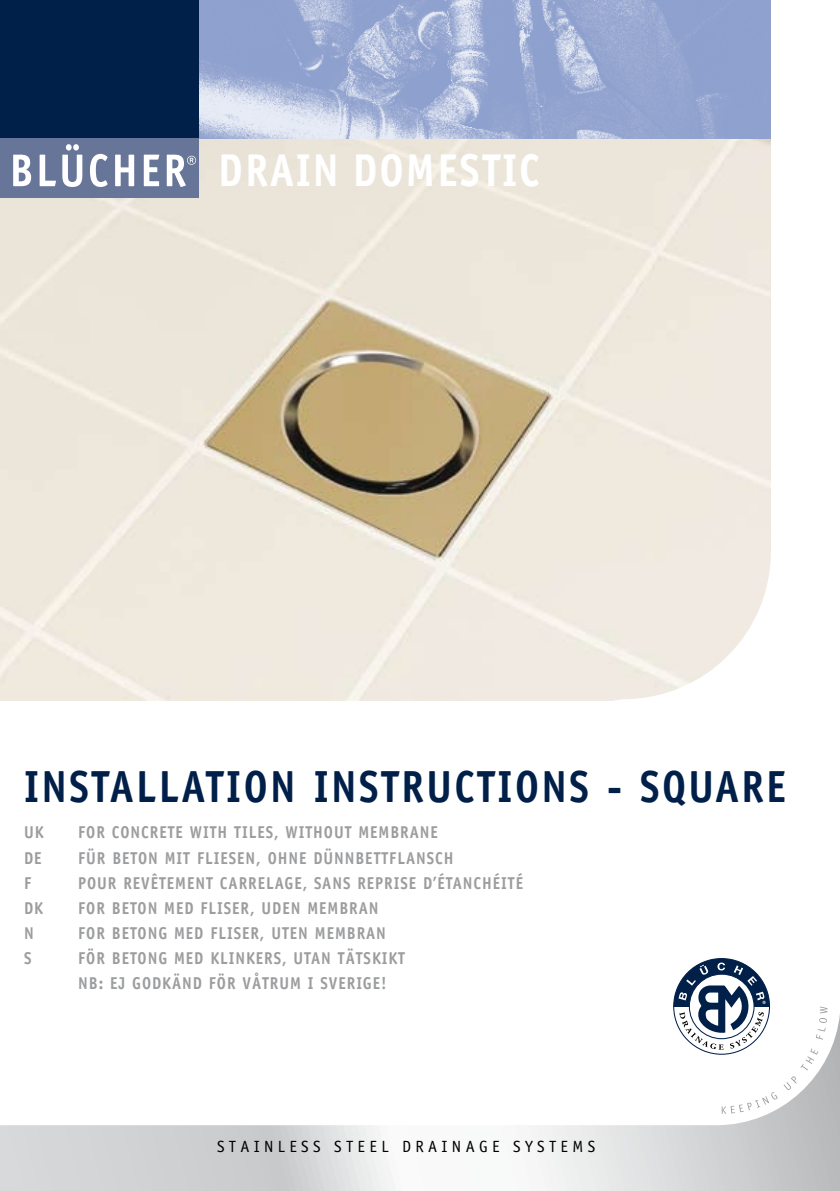
<style>
.page{position:relative;width:840px;height:1191px;background:#fff}
.page>*{position:absolute;margin:0;border:0;box-sizing:border-box;transform-origin:0 0}
.t1{font:700 45.8px "ITC Officina Sans";letter-spacing:.06em;color:#fff;scale:.9 1}
.t2{font:700 45px "Officina Sans";letter-spacing:.06em;color:#001f49;scale:.9 1}
.t3{font:700 17.2px/25px "Officina Sans";letter-spacing:.06em;color:#9c9d9f;scale:.9 1}
.t4{font:16.2px "Officina Sans";color:#000}
</style>
<div class="page">
<svg style="left:0;top:1021px;width:839px;height:170px"></svg>
<svg style="left:672px;top:958px;width:98px;height:97px"></svg>
<svg style="left:721px;top:1092px;width:56px;height:21px"></svg>
<svg style="left:783px;top:1048px;width:35px;height:42px"></svg>
<svg style="left:815px;top:1006px;width:12px;height:33px"></svg>
<img style="left:0;top:138px;width:770px;height:562px">
<svg style="left:598px;top:521px;width:173px;height:180px"></svg>
<img style="left:198px;top:0;width:572px;height:138px">
<div style="left:0;top:0;width:198px;height:138px;background:#001f49"></div>
<div style="left:0;top:138px;width:198px;height:60px;background:#677598"></div>
<svg style="left:13px;top:155px;width:18px;height:31px"></svg>
<svg style="left:40px;top:155px;width:16px;height:31px"></svg>
<svg style="left:62px;top:144px;width:20px;height:43px"></svg>
<svg style="left:90px;top:154px;width:17px;height:33px"></svg>
<svg style="left:115px;top:155px;width:19px;height:31px"></svg>
<svg style="left:144px;top:155px;width:15px;height:31px"></svg>
<svg style="left:167px;top:155px;width:29px;height:32px"></svg>
<h1 class="t1" style="left:218px;top:142px;width:357px">DRAIN DOMESTIC</h1>
<h2 class="t2" style="left:24px;top:758px;width:847px">INSTALLATION INSTRUCTIONS - SQUARE</h2>
<p class="t3" style="left:24px;top:820px;width:23px">UK</p>
<p class="t3" style="left:78px;top:820px;width:401px">FOR CONCRETE WITH TILES, WITHOUT MEMBRANE</p>
<p class="t3" style="left:24px;top:845px;width:17px">DE</p>
<p class="t3" style="left:78px;top:845px;width:418px">FÜR BETON MIT FLIESEN, OHNE DÜNNBETTFLANSCH</p>
<p class="t3" style="left:24px;top:870px;width:5px">F</p>
<p class="t3" style="left:78px;top:870px;width:495px">POUR REVÊTEMENT CARRELAGE, SANS REPRISE D’ÉTANCHÉITÉ</p>
<p class="t3" style="left:24px;top:895px;width:23px">DK</p>
<p class="t3" style="left:78px;top:895px;width:335px">FOR BETON MED FLISER, UDEN MEMBRAN</p>
<p class="t3" style="left:24px;top:920px;width:5px">N</p>
<p class="t3" style="left:78px;top:920px;width:343px">FOR BETONG MED FLISER, UTEN MEMBRAN</p>
<p class="t3" style="left:24px;top:945px;width:6px">S</p>
<p class="t3" style="left:78px;top:945px;width:364px">FÖR BETONG MED KLINKERS, UTAN TÄTSKIKT<br>NB: EJ GODKÄND FÖR VÅTRUM I SVERIGE!</p>
<p class="t4" style="left:217px;top:1137px;width:379px">S T A I N L E S S S T E E L D R A I N A G E S Y S T E M S</p>
</div>
